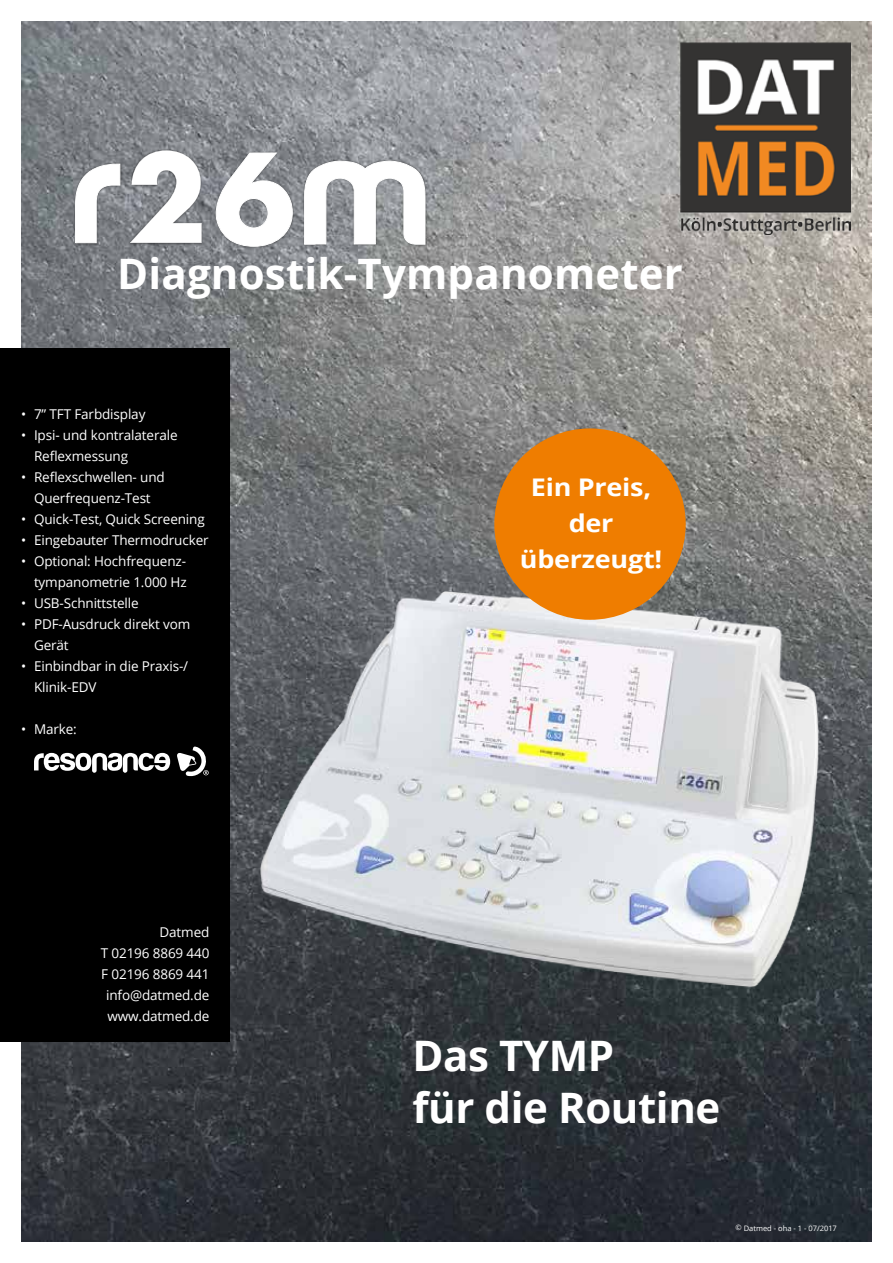
<style>
.page{position:relative;width:893px;height:1263px;background:#fff}
.page>*{position:absolute;margin:0;border:0;box-sizing:border-box;transform-origin:0 0}
.t1{font:700 42px/52.5px "Open Sans";letter-spacing:.005em;color:#fff}
.t2{font:700 24.3px/36px "Open Sans";letter-spacing:-.01em;color:#fff;text-align:center;scale:1.11 1}
.t3{font:13.5px/21px "Open Sans";letter-spacing:-.01em;color:#fff}
.t4{font:7.5px "Open Sans";letter-spacing:-.005em;color:#fff}
</style>
<div class="page">
<img style="left:21px;top:21px;width:851px;height:1221px">
<div style="left:0;top:349px;width:230px;height:693px;background:#000"></div>
<img style="left:680px;top:43px;width:170px;height:192px">
<img style="left:61px;top:456px;width:811px;height:610px">
<div style="left:494px;top:428px;width:192px;height:192px;background:#ef7d00;border-radius:50%"></div>
<img style="left:72px;top:161px;width:51px;height:85px">
<img style="left:127px;top:147px;width:169px;height:103px">
<img style="left:301px;top:158px;width:127px;height:89px">
<svg style="left:75px;top:164px;width:45px;height:79px"></svg>
<svg style="left:216px;top:153px;width:76px;height:93px"></svg>
<svg style="left:304px;top:161px;width:121px;height:83px"></svg>
<svg style="left:130px;top:150px;width:72px;height:93px"></svg>
<svg style="left:34px;top:753px;width:136px;height:20px"></svg>
<svg style="left:176px;top:746px;width:33px;height:31px"></svg>
<h1 class="t1" style="left:117px;top:246px;width:567px">Diagnostik-Tympanometer</h1>
<p class="t3" style="left:21px;top:403px;width:126px">• 7” TFT Farbdisplay</p>
<p class="t3" style="left:34px;top:424px;width:145px;text-indent:-13px">• Ipsi- und kontralaterale<br>Reflexmessung</p>
<p class="t3" style="left:21px;top:466px;width:145px;text-align:center">• Reflexschwellen- und<br>Querfrequenz-Test</p>
<p class="t3" style="left:21px;top:508px;width:185px">• Quick-Test, Quick Screening</p>
<p class="t3" style="left:21px;top:529px;width:189px">• Eingebauter Thermodrucker</p>
<p class="t3" style="left:21px;top:550px;width:167px;text-align:right">• Optional: Hochfrequenz&shy;tympanometrie 1.000 Hz</p>
<p class="t3" style="left:21px;top:592px;width:119px">• USB-Schnittstelle</p>
<p class="t3" style="left:34px;top:613px;width:158px;text-indent:-13px">• PDF-Ausdruck direkt vom<br>Gerät</p>
<p class="t3" style="left:34px;top:655px;width:156px;text-indent:-13px">• Einbindbar in die Praxis-/<br>Klinik-EDV</p>
<p class="t3" style="left:21px;top:718px;width:57px">• Marke:</p>
<h2 class="t2" style="left:520px;top:469px;width:130px">Ein Preis, der überzeugt!</h2>
<p class="t3" style="left:101px;top:922px;width:110px;text-align:right">Datmed<br>T 02196 8869 440<br>F 02196 8869 441 info@datmed.de www.datmed.de</p>
<h1 class="t1" style="left:412px;top:1028px;width:309px">Das TYMP<br>für die Routine</h1>
<p class="t4" style="left:736px;top:1223px;width:103px">© Datmed - oha - 1 - 07/2017</p>
</div>
